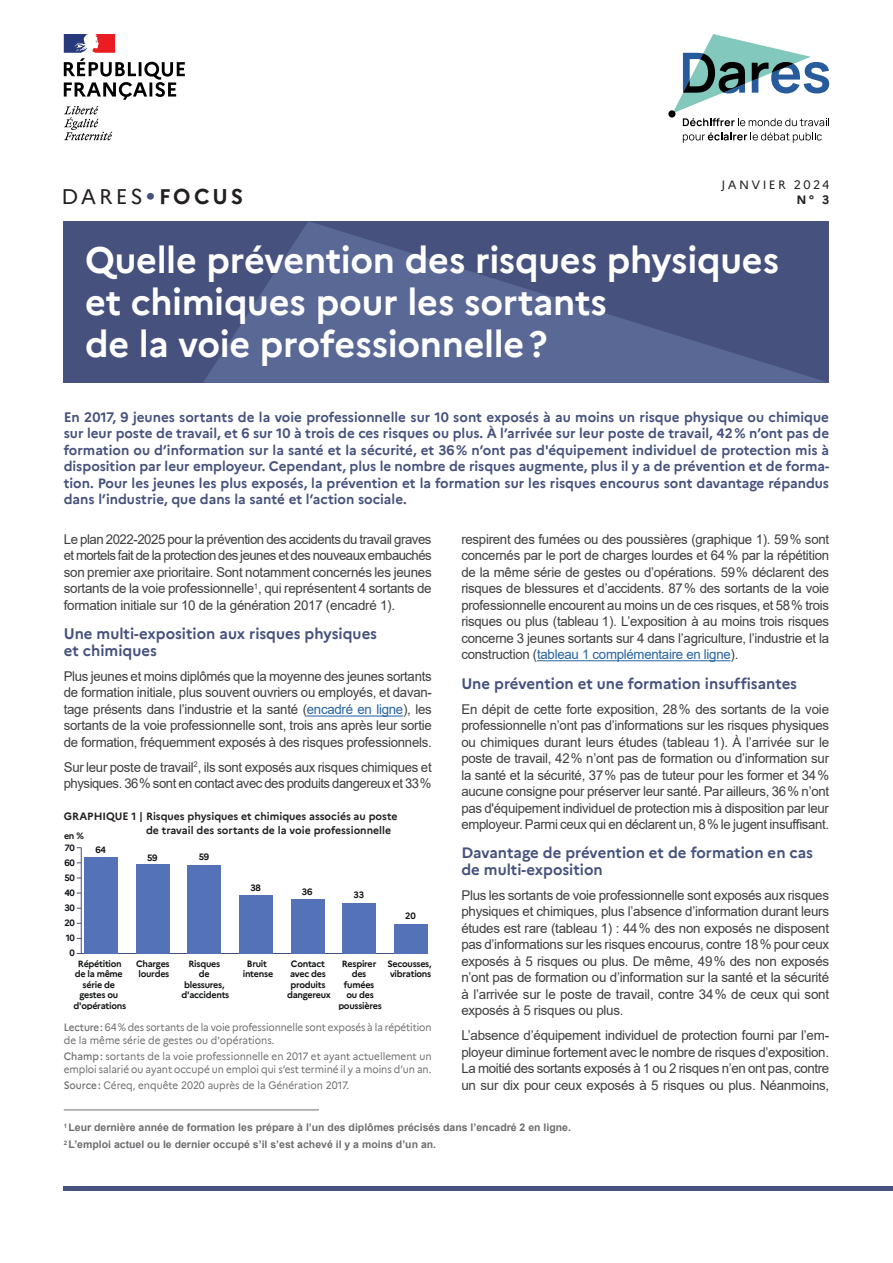
<style>
.page{position:relative;width:893px;height:1263px;background:#fff}
.page>*{position:absolute;margin:0;border:0;box-sizing:border-box;transform-origin:0 0}
.t1{font:700 36px/42px "Marianne";letter-spacing:-.01em;color:#fff}
.t2{font:21px "Marianne";letter-spacing:.14em;color:#231f20}
.t3{font:700 15px/16.5px "Marianne";color:#46527d}
.t4{font:13.5px/16.5px "Arial";letter-spacing:-.02em;color:#3e3e3f;text-align:justify}
.t5{font:700 13.5px/16.5px "Marianne";color:#46527d;text-align:justify}
.t6{font:12px "Marianne";letter-spacing:.2em;color:#231f20}
.t7{font:700 12px "Marianne";color:#231f20}
.t8{font:10.5px/13.5px "Marianne";letter-spacing:-.005em;color:#6c6d70;scale:.95 1}
.t9{font:700 10.5px/17px "Arial";color:#6c6d70}
.t10{font:10.5px/13.5px "Marianne";letter-spacing:-.005em;color:#6c6d70;scale:.94 1}
.t11{font:700 10.5px/13.5px "Marianne";color:#231f20}
.t12{font:700 9px/10.5px "Marianne";letter-spacing:-.03em;color:#111314;text-align:center}
.s1{font-size:27px;color:#46527d}
.s2{font-weight:700}
.s3{color:#2763a1}
.s4{font-weight:500}
</style>
<div class="page">
<div style="left:64px;top:1186px;width:829px;height:5px;background:#46527d"></div>
<div style="left:64px;top:221px;width:765px;height:162px;background:#46527d"></div>
<svg style="left:203px;top:221px;width:625px;height:162px"></svg>
<div style="left:668px;top:110px;width:7px;height:8px;background:#000001;border-radius:50%"></div>
<svg style="left:683px;top:132px;width:139px;height:11px"></svg>
<svg style="left:673px;top:34px;width:156px;height:92px"></svg>
<svg style="left:64px;top:34px;width:121px;height:66px"></svg>
<svg style="left:64px;top:106px;width:48px;height:34px"></svg>
<hr style="left:64px;top:1109px;width:255px;height:1px;background:#6c6d70">
<hr style="left:537px;top:660px;width:194px;height:1px;background:#2763a1">
<hr style="left:81px;top:847px;width:1px;height:106px;background:#45527c">
<hr style="left:77px;top:953px;width:351px;height:1px;background:#45527c">
<div style="left:84px;top:857px;width:34px;height:96px;background:#5372b8"></div>
<div style="left:136px;top:864px;width:33px;height:89px;background:#5372b8"></div>
<div style="left:188px;top:865px;width:33px;height:88px;background:#5372b8"></div>
<div style="left:239px;top:895px;width:34px;height:58px;background:#5372b8"></div>
<div style="left:291px;top:899px;width:33px;height:54px;background:#5372b8"></div>
<div style="left:343px;top:903px;width:33px;height:50px;background:#5372b8"></div>
<div style="left:394px;top:923px;width:34px;height:30px;background:#5372b8"></div>
<hr style="left:307px;top:715px;width:96px;height:1px;background:#2763a1">
<p class="t6" style="left:721px;top:176px;width:109px">JANVIER 2024</p>
<h2 class="t2" style="left:61px;top:180px;width:183px">DARES<span class="s1">•</span><span class="s2">FOCUS</span></h2>
<p class="t7" style="left:797px;top:191px;width:34px">N° 3</p>
<h1 class="t1" style="left:85px;top:237px;width:696px">Quelle prévention des risques physiques et chimiques pour les sortants<br>de la voie professionnelle?</h1>
<p class="t5" style="left:64px;top:408px;width:767px">En 2017, 9 jeunes sortants de la voie professionnelle sur 10 sont exposés à au moins un risque physique ou chimique sur leur poste de travail, et 6 sur 10 à trois de ces risques ou plus. À l’arrivée sur leur poste de travail, 42% n’ont pas de formation ou d’information sur la santé et la sécurité, et 36% n’ont pas d'équipement individuel de protection mis à disposition par leur employeur. Cependant, plus le nombre de risques augmente, plus il y a de prévention et de forma&shy;tion. Pour les jeunes les plus exposés, la prévention et la formation sur les risques encourus sont davantage répandus dans l’industrie, que dans la santé et l’action sociale.</p>
<p class="t4" style="left:64px;top:531px;width:370px">Le plan 2022-2025 pour la prévention des accidents du travail graves et mortels fait de la protection des jeunes et des nouveaux embauchés son premier axe prioritaire. Sont notamment concernés les jeunes sortants de la voie professionnelle<sup>1</sup>, qui représentent 4 sortants de formation initiale sur 10 de la génération 2017 (encadré 1).</p>
<p class="t3" style="left:64px;top:624px;width:315px">Une multi-exposition aux risques physiques et chimiques</p>
<p class="t4" style="left:64px;top:667px;width:370px">Plus jeunes et moins diplômés que la moyenne des jeunes sortants de formation initiale, plus souvent ouvriers ou employés, et davan&shy;tage présents dans l’industrie et la santé (<span class="s3">encadré en ligne</span>), les sortants de la voie professionnelle sont, trois ans après leur sortie de formation, fréquemment exposés à des risques professionnels.</p>
<p class="t4" style="left:64px;top:758px;width:369px">Sur leur poste de travail<sup>2</sup>, ils sont exposés aux risques chimiques et physiques. 36% sont en contact avec des produits dangereux et 33%</p>
<p class="t11" style="left:146px;top:809px;width:253px;text-indent:-82px">GRAPHIQUE 1 | Risques physiques et chimiques associés au poste de travail des sortants de la voie professionnelle</p>
<p class="t12" style="left:64px;top:830px;width:21px">en %</p>
<p class="t12" style="left:64px;top:842px;width:12px">70</p>
<p class="t12" style="left:64px;top:857px;width:12px">60</p>
<p class="t12" style="left:64px;top:872px;width:12px">50</p>
<p class="t12" style="left:64px;top:887px;width:12px">40</p>
<p class="t12" style="left:64px;top:902px;width:12px">30</p>
<p class="t12" style="left:64px;top:917px;width:12px">20</p>
<p class="t12" style="left:66px;top:931px;width:11px">10</p>
<p class="t12" style="left:70px;top:946px;width:7px">0</p>
<p class="t12" style="left:95px;top:844px;width:12px">64</p>
<p class="t12" style="left:147px;top:851px;width:12px">59</p>
<p class="t12" style="left:199px;top:851px;width:12px">59</p>
<p class="t12" style="left:250px;top:881px;width:12px">38</p>
<p class="t12" style="left:302px;top:885px;width:12px">36</p>
<p class="t12" style="left:354px;top:889px;width:12px">33</p>
<p class="t12" style="left:405px;top:910px;width:12px">20</p>
<p class="t12" style="left:74px;top:957px;width:54px">Répétition de la même série de gestes ou d'opérations</p>
<p class="t12" style="left:136px;top:957px;width:35px;text-align:left">Charges lourdes</p>
<p class="t12" style="left:182px;top:957px;width:49px">Risques<br>de blessures, d'accidents</p>
<p class="t12" style="left:243px;top:957px;width:32px">Bruit intense</p>
<p class="t12" style="left:287px;top:957px;width:45px">Contact avec des produits dangereux</p>
<p class="t12" style="left:338px;top:957px;width:45px">Respirer des fumées ou des poussières</p>
<p class="t12" style="left:388px;top:957px;width:46px;text-align:left">Secousses, vibrations</p>
<p class="t10" style="left:64px;top:1019px;width:393px"><span class="s4">Lecture:</span> 64% des sortants de la voie professionnelle sont exposés à la répétition de la même série de gestes ou d'opérations.</p>
<p class="t8" style="left:64px;top:1049px;width:389px"><span class="s4">Champ:</span> sortants de la voie professionnelle en 2017 et ayant actuellement un emploi salarié ou ayant occupé un emploi qui s’est terminé il y a moins d’un an.</p>
<p class="t8" style="left:64px;top:1078px;width:302px"><span class="s4">Source:</span> Céreq, enquête 2020 auprès de la Génération 2017.</p>
<p class="t4" style="left:461px;top:531px;width:369px">respirent des fumées ou des poussières (graphique 1). 59% sont concernés par le port de charges lourdes et 64% par la répétition de la même série de gestes ou d’opérations. 59% déclarent des risques de blessures et d’accidents. 87% des sortants de la voie professionnelle encourent au moins un de ces risques, et 58% trois risques ou plus (tableau 1). L’exposition à au moins trois risques concerne 3 jeunes sortants sur 4 dans l’agriculture, l’industrie et la construction (<span class="s3">tableau 1 complémentaire en ligne</span>).</p>
<p class="t3" style="left:461px;top:674px;width:337px">Une prévention et une formation insuffisantes</p>
<p class="t4" style="left:461px;top:700px;width:369px">En dépit de cette forte exposition, 28% des sortants de la voie professionnelle n’ont pas d’informations sur les risques physiques ou chimiques durant leurs études (tableau 1). À l’arrivée sur le poste de travail, 42% n’ont pas de formation ou d’information sur la santé et la sécurité, 37% pas de tuteur pour les former et 34% aucune consigne pour préserver leur santé. Par ailleurs, 36% n’ont pas d'équipement individuel de protection mis à disposition par leur employeur. Parmi ceux qui en déclarent un, 8% le jugent insuffisant.</p>
<p class="t3" style="left:461px;top:843px;width:353px">Davantage de prévention et de formation en cas de multi-exposition</p>
<p class="t4" style="left:461px;top:887px;width:369px">Plus les sortants de voie professionnelle sont exposés aux risques physiques et chimiques, plus l’absence d’information durant leurs études est rare (tableau 1) : 44% des non exposés ne disposent pas d’informations sur les risques encourus, contre 18% pour ceux exposés à 5 risques ou plus. De même, 49% des non exposés n’ont pas de formation ou d’information sur la santé et la sécurité à l’arrivée sur le poste de travail, contre 34% de ceux qui sont exposés à 5 risques ou plus.</p>
<p class="t4" style="left:461px;top:1027px;width:369px">L’absence d’équipement individuel de protection fourni par l’em&shy;ployeur diminue fortement avec le nombre de risques d’exposition.<br>La moitié des sortants exposés à 1 ou 2 risques n’en ont pas, contre un sur dix pour ceux exposés à 5 risques ou plus. Néanmoins,</p>
<p class="t9" style="left:64px;top:1119px;width:509px"><sup>1</sup> Leur dernière année de formation les prépare à l’un des diplômes précisés dans l’encadré 2 en ligne.<br><sup>2</sup> L’emploi actuel ou le dernier occupé s’il s’est achevé il y a moins d’un an.</p>
</div>
